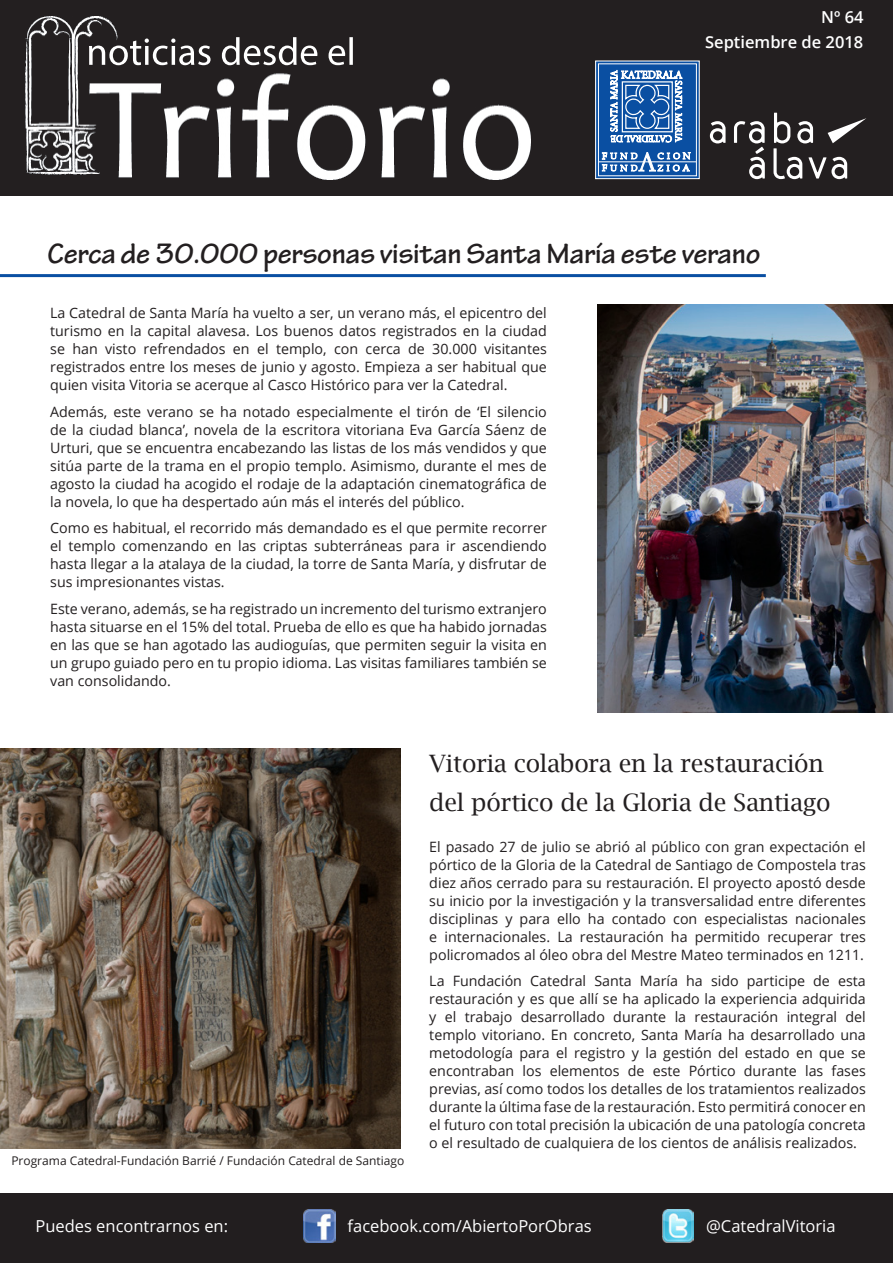
<style>
.page{position:relative;width:893px;height:1263px;background:#fff}
.page>*{position:absolute;margin:0;border:0;box-sizing:border-box;transform-origin:0 0}
.t1{font:700 30px "Tekton Pro";letter-spacing:-.01em;color:#231f20}
.t2{font:24px/39px "Lucida Bright";letter-spacing:-.01em;color:#231f20}
.t3{font:16.5px "Open Sans";color:#fff}
.t4{font:600 16.5px "Open Sans";color:#fff}
.t5{font:14.25px/18px "Open Sans";color:#231f20;text-align:justify}
.t6{font:12px "Open Sans";color:#231f20}
</style>
<div class="page">
<div style="left:0;top:0;width:893px;height:196px;background:#231f20"></div>
<img style="left:25px;top:16px;width:505px;height:163px">
<svg style="left:89px;top:37px;width:264px;height:28px"></svg>
<div style="left:0;top:1194px;width:893px;height:69px;background:#221e1f"></div>
<img style="left:662px;top:1209px;width:31px;height:33px">
<img style="left:304px;top:1209px;width:31px;height:33px">
<svg style="left:595px;top:60px;width:105px;height:120px;background:#5281bb"></svg>
<svg style="left:710px;top:121px;width:15px;height:22px"></svg>
<svg style="left:734px;top:121px;width:31px;height:58px"></svg>
<svg style="left:773px;top:113px;width:93px;height:66px"></svg>
<hr style="left:0;top:274px;width:766px;height:3px;background:#0a4fa2">
<img style="left:598px;top:304px;width:295px;height:409px">
<img style="left:0;top:748px;width:400px;height:401px">
<p class="t4" style="left:821px;top:6px;width:44px">Nº 64</p>
<p class="t4" style="left:705px;top:31px;width:160px">Septiembre de 2018</p>
<p class="t1" style="left:48px;top:236px;width:714px">Cerca de 30.000 personas visitan Santa María este verano</p>
<p class="t5" style="left:50px;top:303px;width:498px">La Catedral de Santa María ha vuelto a ser, un verano más, el epicentro del turismo en la capital alavesa. Los buenos datos registrados en la ciudad se han visto refrendados en el templo, con cerca de 30.000 visitantes registrados entre los meses de junio y agosto. Empieza a ser habitual que quien visita Vitoria se acerque al Casco Histórico para ver la Catedral.</p>
<p class="t5" style="left:50px;top:402px;width:498px">Además, este verano se ha notado especialmente el tirón de ‘El silencio de la ciudad blanca’, novela de la escritora vitoriana Eva García Sáenz de Urturi, que se encuentra encabezando las listas de los más vendidos y que sitúa parte de la trama en el propio templo. Asimismo, durante el mes de agosto la ciudad ha acogido el rodaje de la adaptación cinematográfica de la novela, lo que ha despertado aún más el interés del público.</p>
<p class="t5" style="left:50px;top:518px;width:498px">Como es habitual, el recorrido más demandado es el que permite recorrer el templo comenzando en las criptas subterráneas para ir ascendiendo hasta llegar a la atalaya de la ciudad, la torre de Santa María, y disfrutar de sus impresionantes vistas.</p>
<p class="t5" style="left:50px;top:599px;width:498px">Este verano, además, se ha registrado un incremento del turismo extranjero hasta situarse en el 15% del total. Prueba de ello es que ha habido jornadas en las que se han agotado las audioguías, que permiten seguir la visita en un grupo guiado pero en tu propio idioma. Las visitas familiares también se van consolidando.</p>
<p class="t2" style="left:429px;top:744px;width:403px">Vitoria colabora en la restauración del pórtico de la Gloria de Santiago</p>
<p class="t6" style="left:11px;top:1152px;width:394px">Programa Catedral-Fundación Barrié / Fundación Catedral de Santiago</p>
<p class="t5" style="left:429px;top:837px;width:438px">El pasado 27 de julio se abrió al público con gran expectación el pórtico de la Gloria de la Catedral de Santiago de Compostela tras diez años cerrado para su restauración. El proyecto apostó desde su inicio por la investigación y la transversalidad entre diferentes disciplinas y para ello ha contado con especialistas nacionales e internacionales. La restauración ha permitido recuperar tres policromados al óleo obra del Mestre Mateo terminados en 1211.</p>
<p class="t5" style="left:429px;top:972px;width:438px">La Fundación Catedral Santa María ha sido participe de esta restauración y es que allí se ha aplicado la experiencia adquirida y el trabajo desarrollado durante la restauración integral del templo vitoriano. En concreto, Santa María ha desarrollado una metodología para el registro y la gestión del estado en que se encontraban los elementos de este Pórtico durante las fases previas, así como todos los detalles de los tratamientos realizados durante la última fase de la restauración. Esto permitirá conocer en el futuro con total precisión la ubicación de una patología concreta o el resultado de cualquiera de los cientos de análisis realizados.</p>
<p class="t3" style="left:35px;top:1214px;width:194px">Puedes encontrarnos en:</p>
<p class="t3" style="left:348px;top:1214px;width:246px">facebook.com/AbiertoPorObras</p>
<p class="t3" style="left:706px;top:1214px;width:131px">@CatedralVitoria</p>
</div>
